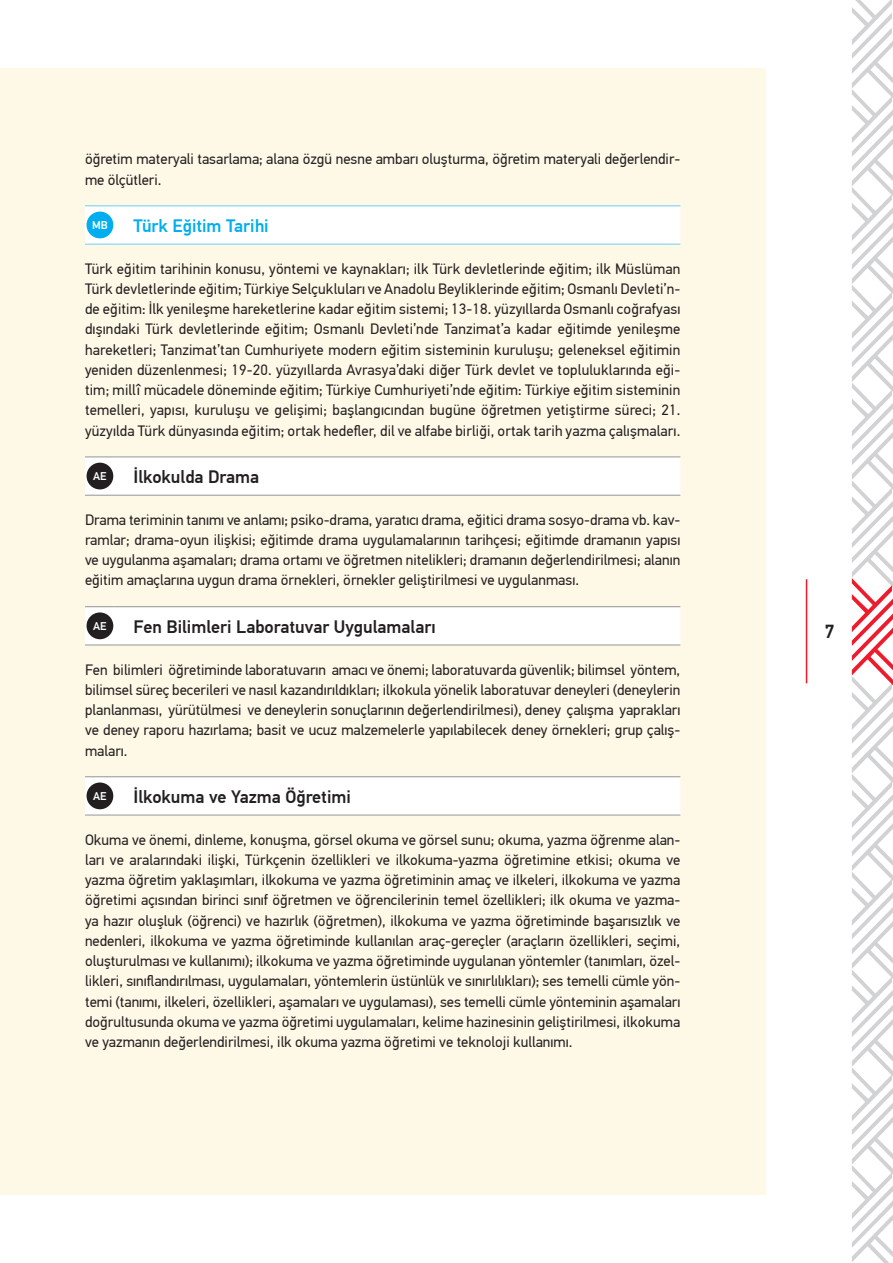
<style>
.page{position:relative;width:893px;height:1263px;background:#fff}
.page>*{position:absolute;margin:0;border:0;box-sizing:border-box;transform-origin:0 0}
.t1{font:500 18.9px "PF Din Text Pro";color:#231f20}
.t2{font:500 18px "PF Din Text Pro";color:#231f20}
.t3{font:500 18px "PF Din Text Pro";color:#00aeef}
.t4{font:15px/20.2px "PF Din Text Pro";color:#231f20;text-align:justify}
.t5{font:500 11.25px "PF Din Text Pro";color:#fff}
</style>
<div class="page">
<div style="left:0;top:68px;width:765px;height:1127px;background:#fef8e6"></div>
<hr style="left:806px;top:579px;width:1px;height:104px;background:#ee1b2d">
<svg style="left:852px;top:0;width:41px;height:1263px"></svg>
<div style="left:85px;top:206px;width:595px;height:38px;background:#fff"></div>
<hr style="left:85px;top:205px;width:30px;height:1px;background:#6bcff6">
<hr style="left:115px;top:205px;width:565px;height:1px;background:#6bcff6">
<hr style="left:85px;top:244px;width:30px;height:1px;background:#6bcff6">
<hr style="left:115px;top:244px;width:565px;height:1px;background:#6bcff6">
<div style="left:87px;top:212px;width:26px;height:26px;background:#00aeef;border-radius:50%"></div>
<div style="left:85px;top:457px;width:595px;height:38px;background:#fff"></div>
<hr style="left:85px;top:456px;width:30px;height:1px;background:#939598">
<hr style="left:115px;top:456px;width:565px;height:1px;background:#939598">
<hr style="left:85px;top:495px;width:30px;height:1px;background:#939598">
<hr style="left:115px;top:495px;width:565px;height:1px;background:#939598">
<div style="left:87px;top:463px;width:26px;height:26px;background:#231f20;border-radius:50%"></div>
<div style="left:85px;top:607px;width:595px;height:38px;background:#fff"></div>
<hr style="left:85px;top:606px;width:30px;height:1px;background:#939598">
<hr style="left:115px;top:606px;width:565px;height:1px;background:#939598">
<hr style="left:85px;top:645px;width:30px;height:1px;background:#939598">
<hr style="left:115px;top:645px;width:565px;height:1px;background:#939598">
<div style="left:87px;top:612px;width:26px;height:27px;background:#231f20;border-radius:50%"></div>
<div style="left:85px;top:777px;width:595px;height:38px;background:#fff"></div>
<hr style="left:85px;top:776px;width:30px;height:1px;background:#939598">
<hr style="left:115px;top:776px;width:565px;height:1px;background:#939598">
<hr style="left:85px;top:815px;width:30px;height:1px;background:#939598">
<hr style="left:115px;top:815px;width:565px;height:1px;background:#939598">
<div style="left:87px;top:782px;width:26px;height:27px;background:#231f20;border-radius:50%"></div>
<p class="t4" style="left:85px;top:149px;width:597px">öğretim materyali tasarlama; alana özgü nesne ambarı oluşturma, öğretim materyali değerlendir&shy;me ölçütleri.</p>
<p class="t5" style="left:92px;top:219px;width:17px">MB</p>
<p class="t3" style="left:134px;top:215px;width:137px">Türk Eğitim Tarihi</p>
<p class="t4" style="left:85px;top:258px;width:597px">Türk eğitim tarihinin konusu, yöntemi ve kaynakları; ilk Türk devletlerinde eğitim; ilk Müslüman Türk devletlerinde eğitim; Türkiye Selçukluları ve Anadolu Beyliklerinde eğitim; Osmanlı Devleti’n&shy;de eğitim: İlk yenileşme hareketlerine kadar eğitim sistemi; 13-18. yüzyıllarda Osmanlı coğrafyası dışındaki Türk devletlerinde eğitim; Osmanlı Devleti’nde Tanzimat’a kadar eğitimde yenileşme hareketleri; Tanzimat’tan Cumhuriyete modern eğitim sisteminin kuruluşu; geleneksel eğitimin yeniden düzenlenmesi; 19-20. yüzyıllarda Avrasya’daki diğer Türk devlet ve topluluklarında eği&shy;tim; millî mücadele döneminde eğitim; Türkiye Cumhuriyeti’nde eğitim: Türkiye eğitim sisteminin temelleri, yapısı, kuruluşu ve gelişimi; başlangıcından bugüne öğretmen yetiştirme süreci; 21. yüzyılda Türk dünyasında eğitim; ortak hedefler, dil ve alfabe birliği, ortak tarih yazma çalışmaları.</p>
<p class="t5" style="left:93px;top:470px;width:15px">AE</p>
<p class="t2" style="left:134px;top:466px;width:127px">İlkokulda Drama</p>
<p class="t4" style="left:85px;top:509px;width:597px">Drama teriminin tanımı ve anlamı; psiko-drama, yaratıcı drama, eğitici drama sosyo-drama vb. kav&shy;ramlar; drama-oyun ilişkisi; eğitimde drama uygulamalarının tarihçesi; eğitimde dramanın yapısı ve uygulanma aşamaları; drama ortamı ve öğretmen nitelikleri; dramanın değerlendirilmesi; alanın eğitim amaçlarına uygun drama örnekleri, örnekler geliştirilmesi ve uygulanması.</p>
<p class="t5" style="left:93px;top:619px;width:15px">AE</p>
<p class="t2" style="left:134px;top:616px;width:303px">Fen Bilimleri Laboratuvar Uygulamaları</p>
<p class="t4" style="left:85px;top:659px;width:597px">Fen bilimleri öğretiminde laboratuvarın amacı ve önemi; laboratuvarda güvenlik; bilimsel yöntem, bilimsel süreç becerileri ve nasıl kazandırıldıkları; ilkokula yönelik laboratuvar deneyleri (deneylerin planlanması, yürütülmesi ve deneylerin sonuçlarının değerlendirilmesi), deney çalışma yaprakları ve deney raporu hazırlama; basit ve ucuz malzemelerle yapılabilecek deney örnekleri; grup çalış&shy;maları.</p>
<p class="t5" style="left:93px;top:789px;width:15px">AE</p>
<p class="t2" style="left:134px;top:786px;width:219px">İlkokuma ve Yazma Öğretimi</p>
<p class="t4" style="left:85px;top:829px;width:597px">Okuma ve önemi, dinleme, konuşma, görsel okuma ve görsel sunu; okuma, yazma öğrenme alan&shy;ları ve aralarındaki ilişki, Türkçenin özellikleri ve ilkokuma-yazma öğretimine etkisi; okuma ve yazma öğretim yaklaşımları, ilkokuma ve yazma öğretiminin amaç ve ilkeleri, ilkokuma ve yazma öğretimi açısından birinci sınıf öğretmen ve öğrencilerinin temel özellikleri; ilk okuma ve yazma&shy;ya hazır oluşluk (öğrenci) ve hazırlık (öğretmen), ilkokuma ve yazma öğretiminde başarısızlık ve nedenleri, ilkokuma ve yazma öğretiminde kullanılan araç-gereçler (araçların özellikleri, seçimi, oluşturulması ve kullanımı); ilkokuma ve yazma öğretiminde uygulanan yöntemler (tanımları, özel&shy;likleri, sınıflandırılması, uygulamaları, yöntemlerin üstünlük ve sınırlılıkları); ses temelli cümle yön&shy;temi (tanımı, ilkeleri, özellikleri, aşamaları ve uygulaması), ses temelli cümle yönteminin aşamaları doğrultusunda okuma ve yazma öğretimi uygulamaları, kelime hazinesinin geliştirilmesi, ilkokuma ve yazmanın değerlendirilmesi, ilk okuma yazma öğretimi ve teknoloji kullanımı.</p>
<p class="t1" style="left:825px;top:620px;width:11px">7</p>
</div>
